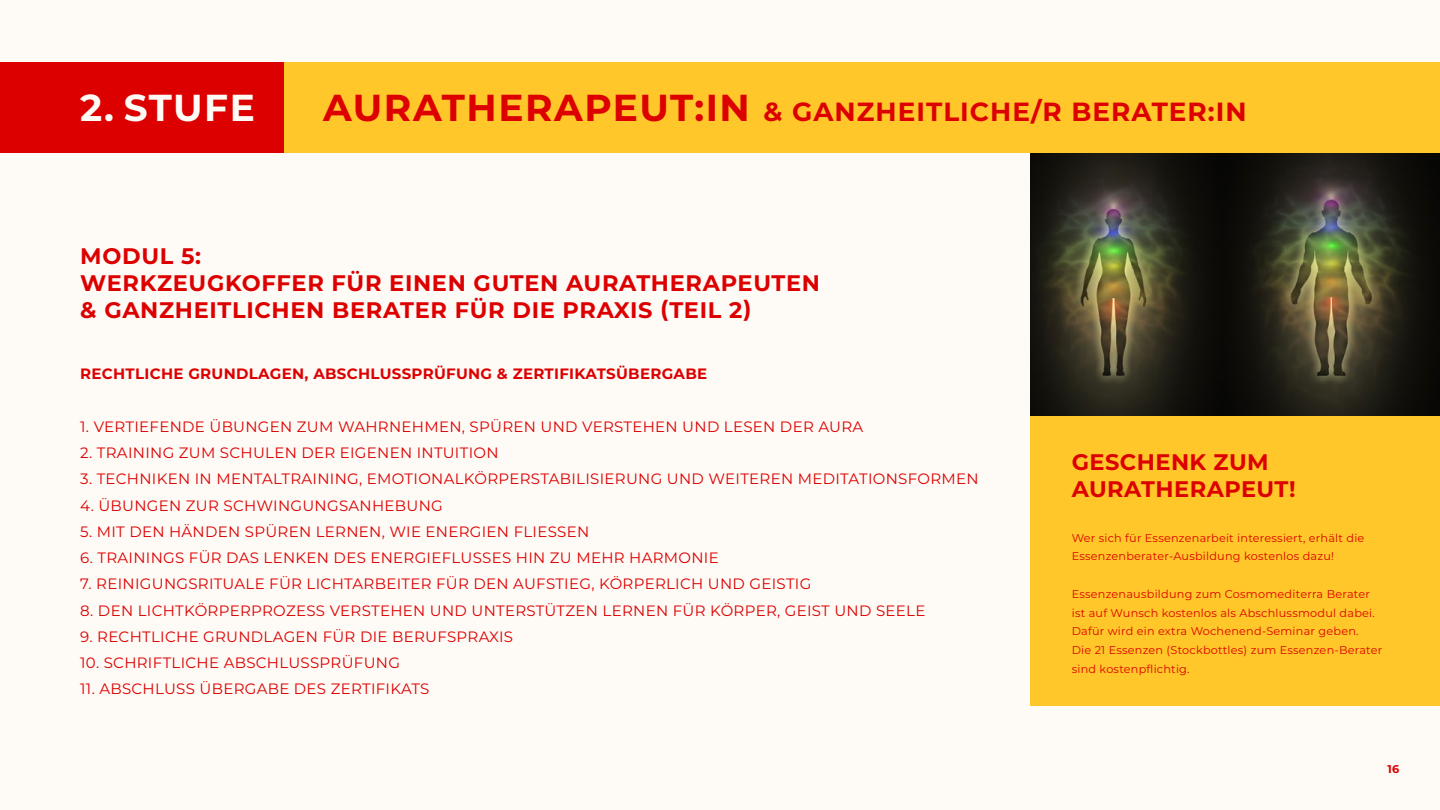
<style>
.page{position:relative;width:1440px;height:810px;background:#fefaf5}
.page>*{position:absolute;margin:0;border:0;box-sizing:border-box;transform-origin:0 0}
.t1{font:700 37.5px "Montserrat";letter-spacing:.035em;color:#fefaf5}
.t2{font:700 26.25px "Montserrat";letter-spacing:.04em;color:#dc0000}
.t3{font:700 22.5px/27px "Montserrat";letter-spacing:.03em;color:#dc0000}
.t4{font:15px "Montserrat";letter-spacing:.02em;color:#dc0000}
.t5{font:700 15px "Montserrat";letter-spacing:.02em;color:#dc0000}
.t6{font:11.25px/18.8px "Montserrat";letter-spacing:.02em;color:#dc0000}
.t7{font:700 11.25px "Montserrat";color:#dc0000}
.s1{font-size:37.5px}
</style>
<div class="page">
<img style="left:1030px;top:153px;width:410px;height:263px">
<div style="left:1030px;top:416px;width:410px;height:290px;background:#ffc729"></div>
<div style="left:284px;top:62px;width:1156px;height:91px;background:#ffc729"></div>
<div style="left:0;top:62px;width:284px;height:91px;background:#dc0000"></div>
<p class="t1" style="left:80px;top:81px;width:176px">2. STUFE</p>
<p class="t2" style="left:323px;top:93px;width:925px"><span class="s1">AURATHERAPEUT:IN</span> &amp; GANZHEITLICHE/R BERATER:IN</p>
<p class="t3" style="left:80px;top:242px;width:741px">MODUL 5:<br>WERKZEUGKOFFER FÜR EINEN GUTEN AURATHERAPEUTEN &amp; GANZHEITLICHEN BERATER FÜR DIE PRAXIS (TEIL 2)</p>
<p class="t5" style="left:80px;top:363px;width:628px">RECHTLICHE GRUNDLAGEN, ABSCHLUSSPRÜFUNG &amp; ZERTIFIKATSÜBERGABE</p>
<p class="t4" style="left:80px;top:416px;width:785px">1. VERTIEFENDE ÜBUNGEN ZUM WAHRNEHMEN, SPÜREN UND VERSTEHEN UND LESEN DER AURA</p>
<p class="t4" style="left:80px;top:443px;width:420px">2. TRAINING ZUM SCHULEN DER EIGENEN INTUITION</p>
<p class="t4" style="left:80px;top:469px;width:900px">3. TECHNIKEN IN MENTALTRAINING, EMOTIONALKÖRPERSTABILISIERUNG UND WEITEREN MEDITATIONSFORMEN</p>
<p class="t4" style="left:80px;top:495px;width:364px">4. ÜBUNGEN ZUR SCHWINGUNGSANHEBUNG</p>
<p class="t4" style="left:80px;top:521px;width:511px">5. MIT DEN HÄNDEN SPÜREN LERNEN, WIE ENERGIEN FLIESSEN</p>
<p class="t4" style="left:80px;top:548px;width:640px">6. TRAININGS FÜR DAS LENKEN DES ENERGIEFLUSSES HIN ZU MEHR HARMONIE</p>
<p class="t4" style="left:80px;top:574px;width:733px">7. REINIGUNGSRITUALE FÜR LICHTARBEITER FÜR DEN AUFSTIEG, KÖRPERLICH UND GEISTIG</p>
<p class="t4" style="left:80px;top:600px;width:847px">8. DEN LICHTKÖRPERPROZESS VERSTEHEN UND UNTERSTÜTZEN LERNEN FÜR KÖRPER, GEIST UND SEELE</p>
<p class="t4" style="left:80px;top:626px;width:434px">9. RECHTLICHE GRUNDLAGEN FÜR DIE BERUFSPRAXIS</p>
<p class="t4" style="left:80px;top:653px;width:321px">10. SCHRIFTLICHE ABSCHLUSSPRÜFUNG</p>
<p class="t4" style="left:80px;top:679px;width:351px">11. ABSCHLUSS ÜBERGABE DES ZERTIFIKATS</p>
<p class="t3" style="left:1072px;top:448px;width:226px;line-height:26.2px">GESCHENK ZUM<br>AURATHERAPEUT!</p>
<p class="t6" style="left:1072px;top:528px;width:294px">Wer sich für Essenzenarbeit interessiert, erhält die<br>Essenzenberater-Ausbildung kostenlos dazu!</p>
<p class="t6" style="left:1072px;top:584px;width:305px">Essenzenausbildung zum Cosmomediterra Berater ist auf Wunsch kostenlos als Abschlussmodul dabei.<br>Dafür wird ein extra Wochenend-Seminar geben.</p>
<p class="t6" style="left:1072px;top:640px;width:312px">Die 21 Essenzen (Stockbottles) zum Essenzen-Berater sind kostenpflichtig.</p>
<p class="t7" style="left:1388px;top:760px;width:13px">16</p>
</div>
